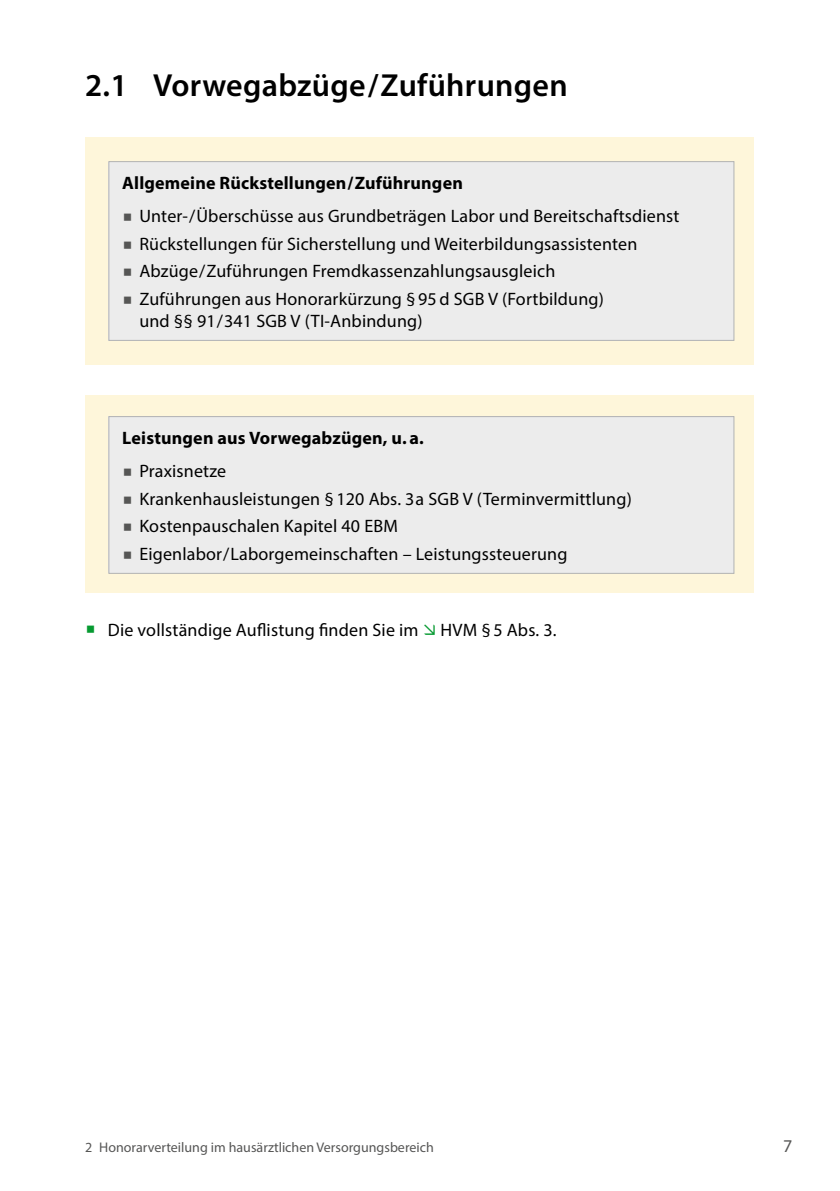
<style>
.page{position:relative;width:840px;height:1191px;background:#fff}
.page>*{position:absolute;margin:0;border:0;box-sizing:border-box;transform-origin:0 0}
.t1{font:600 32px "Myriad Pro";letter-spacing:.01em;color:#000}
.t2{font:18px/27.6px "Myriad Pro";letter-spacing:.01em;color:#000}
.t3{font:700 18px "Myriad Pro";letter-spacing:.01em;color:#000}
.t4{font:18px "Myriad Pro";color:#565655}
.t5{font:14px "Myriad Pro";color:#565655}
.s1{color:#069a31}
</style>
<div class="page">
<div style="left:85px;top:138px;width:668px;height:227px;background:#fef6da"></div>
<div style="left:109px;top:162px;width:624px;height:178px;background:#ececec"></div>
<div style="left:108px;top:161px;width:626px;height:180px;border:1px solid #b1b2b3"></div>
<div style="left:85px;top:395px;width:668px;height:198px;background:#fef6da"></div>
<div style="left:109px;top:416px;width:624px;height:157px;background:#ececec"></div>
<div style="left:108px;top:416px;width:626px;height:158px;border:1px solid #b1b2b3"></div>
<h1 class="t1" style="left:85px;top:65px;width:484px">2.1 Vorwegabzüge/Zuführungen</h1>
<p class="t3" style="left:122px;top:171px;width:342px">Allgemeine Rückstellungen/Zuführungen</p>
<p class="t2" style="left:139px;top:202px;width:541px">Unter-/Überschüsse aus Grundbeträgen Labor und Bereitschaftsdienst Rückstellungen für Sicherstellung und Weiterbildungsassistenten Abzüge/Zuführungen Fremdkassenzahlungsausgleich<br>Zuführungen aus Honorarkürzung § 95 d SGB V (Fortbildung)</p>
<p class="t2" style="left:139px;top:307px;width:284px">und §§ 91/341 SGB V (TI-Anbindung)</p>
<p class="t3" style="left:122px;top:426px;width:303px">Leistungen aus Vorwegabzügen, u. a.</p>
<p class="t2" style="left:139px;top:457px;width:493px">Praxisnetze<br>Krankenhausleistungen § 120 Abs. 3a SGB V (Terminvermittlung)<br>Kostenpauschalen Kapitel 40 EBM Eigenlabor/Laborgemeinschaften – Leistungssteuerung</p>
<p class="t2" style="left:108px;top:616px;width:448px">Die vollständige Auflistung finden Sie im <span class="s1">➢</span> HVM § 5 Abs. 3.</p>
<p class="t5" style="left:85px;top:1139px;width:350px">2 Honorarverteilung im hausärztlichen Versorgungsbereich</p>
<p class="t4" style="left:782px;top:1135px;width:11px">7</p>
</div>
